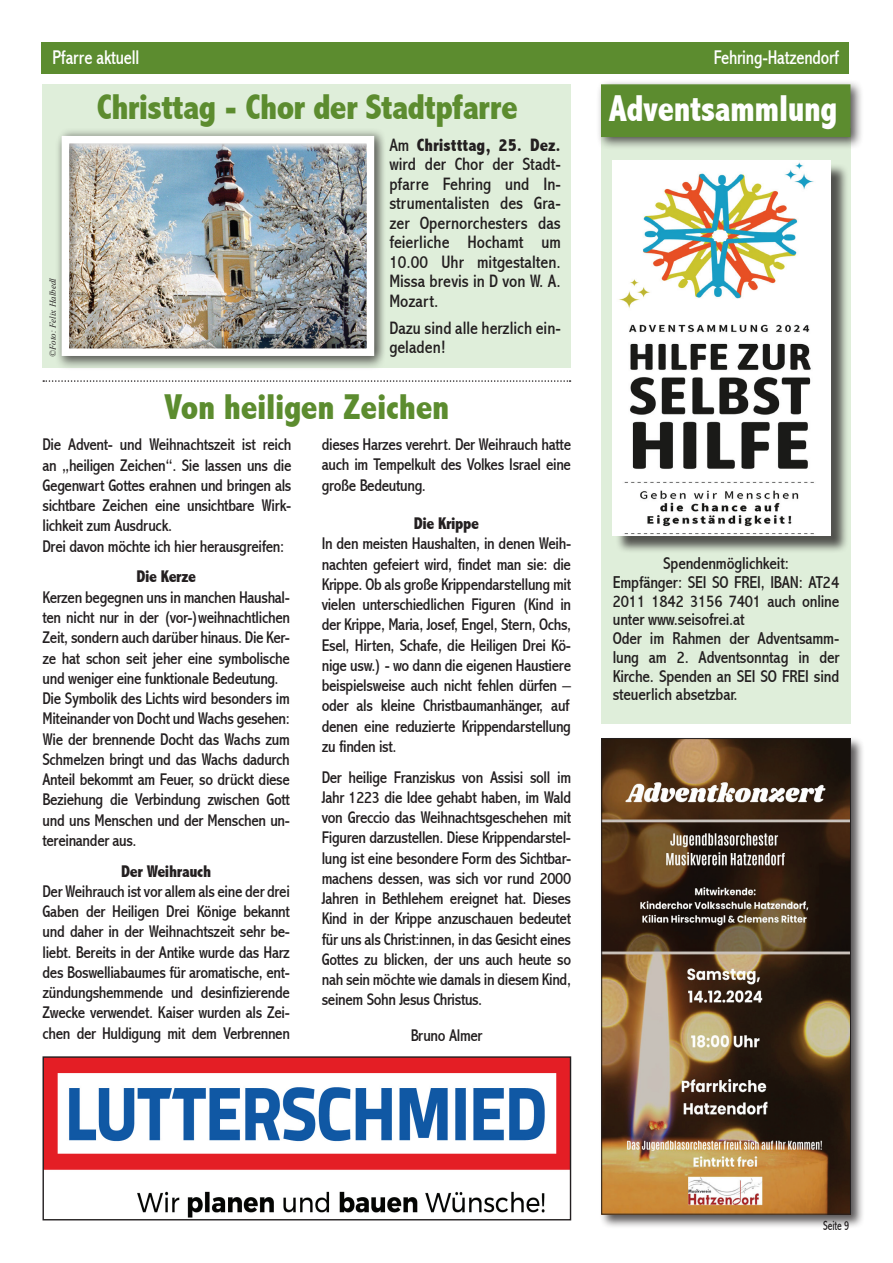
<style>
.page{position:relative;width:893px;height:1263px;background:#fff}
.page>*{position:absolute;margin:0;border:0;box-sizing:border-box;transform-origin:0 0}
.t1{font:800 condensed 37.5px "Abadi";letter-spacing:-.01em;color:#fff;scale:.93 1}
.t2{font:800 condensed 36px "Abadi";letter-spacing:-.02em;color:#5c8c2f}
.t3{font:condensed 19.95px "Abadi";letter-spacing:-.01em;color:#fff;scale:.93 1}
.t4{font:condensed 18px/19.5px "Abadi";color:#231f20;text-align:justify}
.t5{font:condensed 17.25px/18.8px "Abadi";letter-spacing:-.01em;color:#231f20}
.t6{font:condensed 16.95px/20.2px "Abadi";letter-spacing:-.02em;color:#231f20;text-align:justify}
.t7{font:800 condensed 16.95px "Abadi";letter-spacing:-.02em;color:#231f20}
.t8{font:condensed 13.5px "Abadi";letter-spacing:-.01em;color:#231f20;scale:.79 1}
.t9{font:italic 9px "Times New Roman";color:#231f20}
.s1{font-weight:800}
</style>
<div class="page">
<div style="left:41px;top:43px;width:808px;height:31px;background:#5c8c2f"></div>
<div style="left:601px;top:128px;width:249px;height:596px;background:#dfeeda"></div>
<div style="left:615px;top:163px;width:234px;height:391px;background:#231f20;opacity:.75"></div>
<img style="left:613px;top:161px;width:217px;height:374px">
<div style="left:596px;top:79px;width:268px;height:72px;background:#231f20;opacity:.75"></div>
<div style="left:601px;top:84px;width:249px;height:53px;background:#5c8c2f;border:1px solid #5c8c2f"></div>
<svg style="left:43px;top:380px;width:527px;height:2px"></svg>
<div style="left:599px;top:736px;width:266px;height:492px;background:#231f20;opacity:.75"></div>
<img style="left:603px;top:740px;width:246px;height:472px">
<div style="left:601px;top:738px;width:250px;height:476px;border:1px solid #231f20"></div>
<img style="left:45px;top:1058px;width:524px;height:160px">
<div style="left:43px;top:1056px;width:528px;height:164px;border:1px solid #231f20"></div>
<div style="left:43px;top:84px;width:528px;height:284px;background:#dfeeda"></div>
<div style="left:55px;top:132px;width:331px;height:239px;background:#231f20;opacity:.57"></div>
<div style="left:58px;top:127px;width:328px;height:236px;background:#231f20;opacity:.46"></div>
<div style="left:62px;top:136px;width:312px;height:220px;border:8px solid #fff"></div>
<p class="t3" style="left:52px;top:46px;width:95px">Pfarre aktuell</p>
<p class="t3" style="left:714px;top:46px;width:136px">Fehring-Hatzendorf</p>
<h2 class="t2" style="left:97px;top:86px;width:423px">Christtag - Chor der Stadtpfarre</h2>
<h1 class="t1" style="left:609px;top:87px;width:248px">Adventsammlung</h1>
<p class="t4" style="left:389px;top:135px;width:173px">Am <span class="s1">Christttag, 25. Dez. </span>wird der Chor der Stadt&shy;pfarre Fehring und In&shy;strumentalisten des Gra&shy;zer Opernorchesters das feierliche Hochamt um 10.00 Uhr mitgestalten.<br>Missa brevis in D von W. A.<br>Mozart.</p>
<p class="t4" style="left:389px;top:318px;width:173px">Dazu sind alle herzlich ein&shy;geladen!</p>
<h2 class="t2" style="left:164px;top:386px;width:287px">Von heiligen Zeichen</h2>
<p class="t6" style="left:43px;top:435px;width:250px;text-align:left">Die Advent- und Weihnachtszeit ist reich an „heiligen Zeichen“. Sie lassen uns die Gegenwart Gottes erahnen und bringen als sichtbare Zeichen eine unsichtbare Wirk&shy;lichkeit zum Ausdruck.<br>Drei davon möchte ich hier herausgreifen:</p>
<p class="t7" style="left:136px;top:567px;width:61px">Die Kerze</p>
<p class="t6" style="left:43px;top:587px;width:249px;text-align:left">Kerzen begegnen uns in manchen Haushal&shy;ten nicht nur in der (vor-)weihnachtlichen Zeit, sondern auch darüber hinaus. Die Ker&shy;ze hat schon seit jeher eine symbolische und weniger eine funktionale Bedeutung.<br>Die Symbolik des Lichts wird besonders im Miteinander von Docht und Wachs gesehen:<br>Wie der brennende Docht das Wachs zum Schmelzen bringt und das Wachs dadurch Anteil bekommt am Feuer, so drückt diese Beziehung die Verbindung zwischen Gott und uns Menschen und der Menschen un&shy;tereinander aus.</p>
<p class="t7" style="left:121px;top:861px;width:91px">Der Weihrauch</p>
<p class="t6" style="left:43px;top:881px;width:249px">Der Weihrauch ist vor allem als eine der drei Gaben der Heiligen Drei Könige bekannt und daher in der Weihnachtszeit sehr be&shy;liebt. Bereits in der Antike wurde das Harz des Boswelliabaumes für aromatische, ent&shy;zündungshemmende und desinfizierende Zwecke verwendet. Kaiser wurden als Zei&shy;chen der Huldigung mit dem Verbrennen</p>
<p class="t9" style="left:46px;top:357px;width:81px;rotate:-90deg">©Foto: Felix Halbedl</p>
<p class="t6" style="left:322px;top:435px;width:251px">dieses Harzes verehrt. Der Weihrauch hatte auch im Tempelkult des Volkes Israel eine große Bedeutung.</p>
<p class="t7" style="left:414px;top:513px;width:67px">Die Krippe</p>
<p class="t6" style="left:322px;top:534px;width:251px">In den meisten Haushalten, in denen Weih&shy;nachten gefeiert wird, findet man sie: die Krippe. Ob als große Krippendarstellung mit vielen unterschiedlichen Figuren (Kind in der Krippe, Maria, Josef, Engel, Stern, Ochs, Esel, Hirten, Schafe, die Heiligen Drei Kö&shy;nige usw.) - wo dann die eigenen Haustiere beispielsweise auch nicht fehlen dürfen – oder als kleine Christbaumanhänger, auf denen eine reduzierte Krippendarstellung zu finden ist.</p>
<p class="t6" style="left:322px;top:767px;width:251px">Der heilige Franziskus von Assisi soll im Jahr 1223 die Idee gehabt haben, im Wald von Greccio das Weihnachtsgeschehen mit Figuren darzustellen. Diese Krippendarstel&shy;lung ist eine besondere Form des Sichtbar&shy;machens dessen, was sich vor rund 2000<br>Jahren in Bethlehem ereignet hat. Dieses Kind in der Krippe anzuschauen bedeutet für uns als Christ:innen, in das Gesicht eines Gottes zu blicken, der uns auch heute so nah sein möchte wie damals in diesem Kind, seinem Sohn Jesus Christus.</p>
<p class="t6" style="left:411px;top:1025px;width:73px">Bruno Almer</p>
<p class="t5" style="left:613px;top:554px;width:228px;text-indent:50px">Spendenmöglichkeit:<br>Empfänger: SEI SO FREI, IBAN: AT24<br>2011 1842 3156 7401 auch online unter www.seisofrei.at<br>Oder im Rahmen der Adventsamm&shy;lung am 2. Adventsonntag in der<br>Kirche. Spenden an SEI SO FREI sind steuerlich absetzbar.</p>
<p class="t8" style="left:823px;top:1217px;width:35px">Seite 9</p>
</div>
